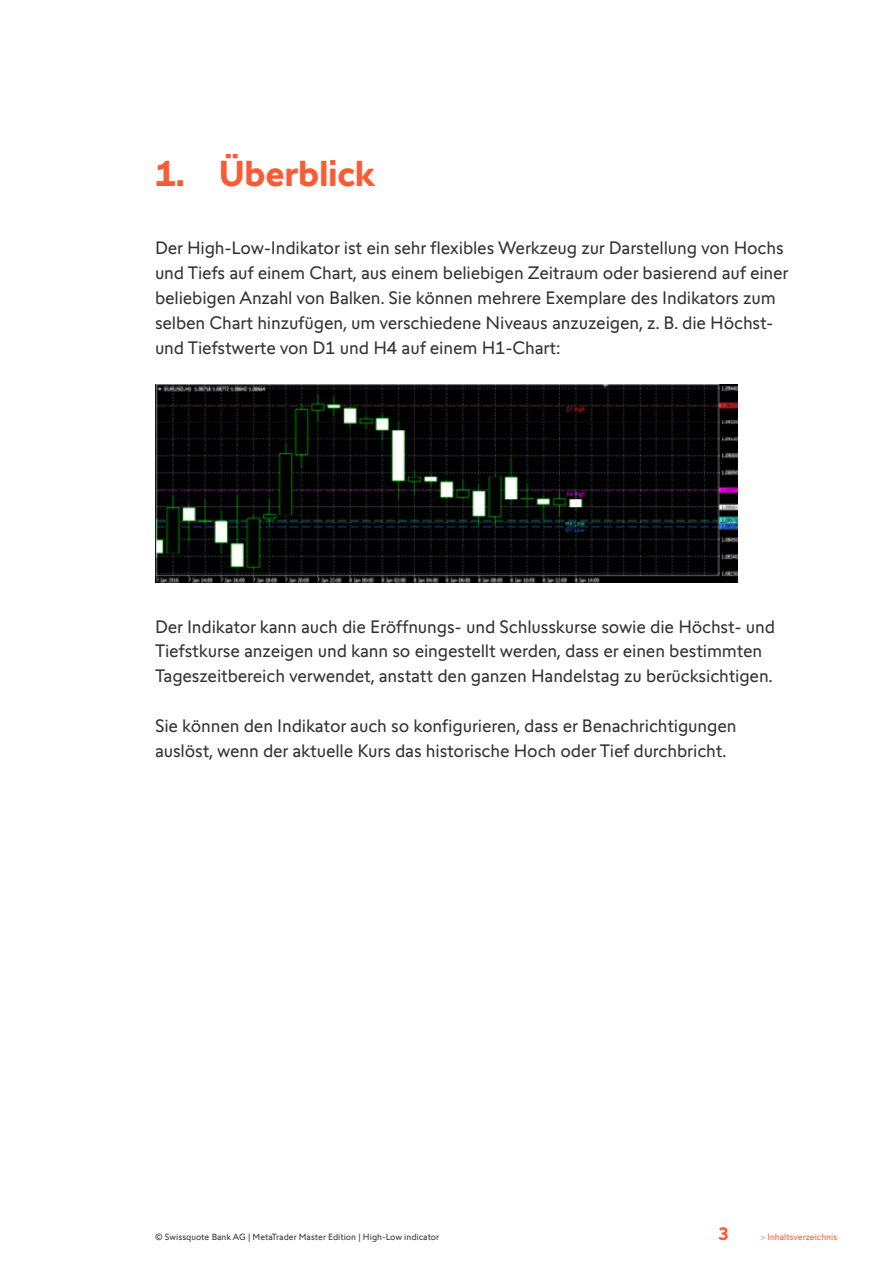
<style>
.page{position:relative;width:893px;height:1263px;background:#fff}
.page>*{position:absolute;margin:0;border:0;box-sizing:border-box;transform-origin:0 0}
.t1{font:700 36px "Swissquote CT";letter-spacing:-.01em;color:#fa5b35}
.t2{font:18px/24.8px "Swissquote CT";letter-spacing:-.01em;color:#323232}
.t3{font:700 18px "Swissquote CT";color:#fa5b35}
.t4{font:9px "Swissquote CT";color:#323232}
.t5{font:9px "Swissquote CT";color:#fa5b35}
.s1{font-family:"Minion Pro"}
</style>
<div class="page">
<img style="left:155px;top:385px;width:583px;height:198px">
<h1 class="t1" style="left:155px;top:152px;width:221px">1. Überblick</h1>
<p class="t2" style="left:155px;top:236px;width:635px">Der High-Low-Indikator ist ein sehr flexibles Werkzeug zur Darstellung von Hochs und Tiefs auf einem Chart, aus einem beliebigen Zeitraum oder basierend auf einer beliebigen Anzahl von Balken. Sie können mehrere Exemplare des Indikators zum selben Chart hinzufügen, um verschiedene Niveaus anzuzeigen, z. B. die Höchst&shy;und Tiefstwerte von D1 und H4 auf einem H1-Chart:</p>
<p class="t2" style="left:155px;top:614px;width:622px">Der Indikator kann auch die Eröffnungs- und Schlusskurse sowie die Höchst- und<br>Tiefstkurse anzeigen und kann so eingestellt werden, dass er einen bestimmten<br>Tageszeitbereich verwendet, anstatt den ganzen Handelstag zu berücksichtigen.</p>
<p class="t2" style="left:155px;top:713px;width:583px">Sie können den Indikator auch so konfigurieren, dass er Benachrichtigungen auslöst, wenn der aktuelle Kurs das historische Hoch oder Tief durchbricht.</p>
<p class="t4" style="left:155px;top:1232px;width:286px">© Swissquote Bank AG | MetaTrader Master Edition | High-Low indicator</p>
<p class="t3" style="left:718px;top:1223px;width:12px">3</p>
<p class="t5" style="left:760px;top:1232px;width:78px"><span class="s1">&gt;</span> Inhaltsverzeichnis</p>
</div>
